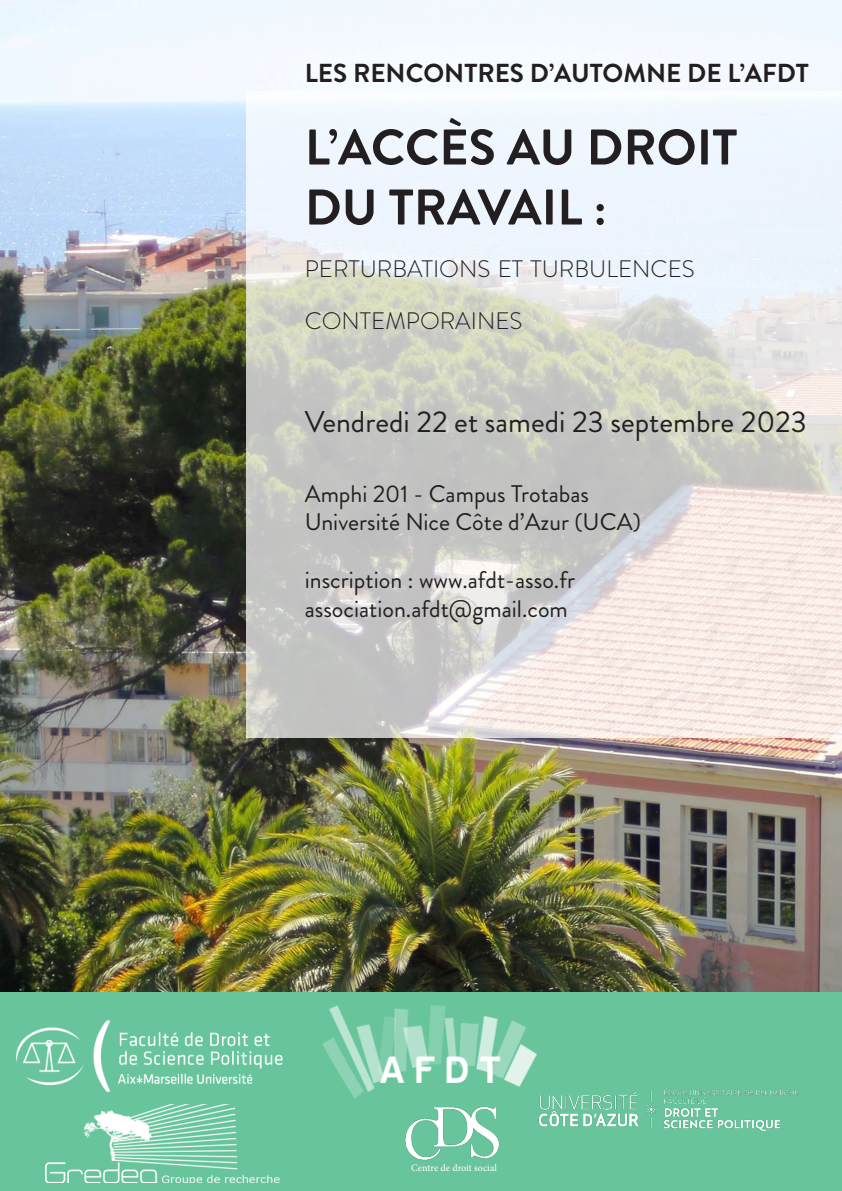
<style>
.page{position:relative;width:842px;height:1191px;background:#fff}
.page>*{position:absolute;margin:0;border:0;box-sizing:border-box;transform-origin:0 0}
.t1{font:700 50px/60px "Brandon Grotesque";color:#231f20}
.t2{font:30px "Brandon Grotesque";color:#231f20}
.t3{font:700 26px "Brandon Grotesque";color:#231f20}
.t4{font:24px/28.8px "Brandon Grotesque";color:#231f20}
.t5{font:300 23.8px "Brandon Grotesque";color:#231f20}
.t6{font:10px "Minion Pro";color:#fff}
</style>
<div class="page">
<img style="left:0;top:0;width:842px;height:992px">
<svg style="left:247px;top:91px;width:595px;height:646px;background:#dedfdd"></svg>
<div style="left:0;top:992px;width:842px;height:199px;background:#67c49b"></div>
<img style="left:16px;top:1020px;width:267px;height:72px">
<img style="left:538px;top:1088px;width:260px;height:44px">
<img style="left:322px;top:1005px;width:214px;height:93px">
<img style="left:45px;top:1104px;width:235px;height:78px">
<img style="left:405px;top:1107px;width:94px;height:53px">
<p class="t3" style="left:305px;top:55px;width:505px">LES RENCONTRES D’AUTOMNE DE L’AFDT</p>
<p class="t1" style="left:305px;top:118px;width:434px">L’ACCÈS AU DROIT<br>DU TRAVAIL :</p>
<p class="t5" style="left:305px;top:252px;width:392px">PERTURBATIONS ET TURBULENCES</p>
<p class="t5" style="left:305px;top:304px;width:219px">CONTEMPORAINES</p>
<p class="t2" style="left:305px;top:401px;width:504px">Vendredi 22 et samedi 23 septembre 2023</p>
<p class="t4" style="left:305px;top:479px;width:338px">Amphi 201 - Campus Trotabas<br>Université Nice Côte d’Azur (UCA)</p>
<p class="t4" style="left:305px;top:566px;width:272px">inscription : www.afdt-asso.fr</p>
<p class="t4" style="left:305px;top:594px;width:265px">association.afdt@gmail.com</p>
<p class="t6" style="left:411px;top:1161px;width:87px">Centre de droit social</p>
</div>
